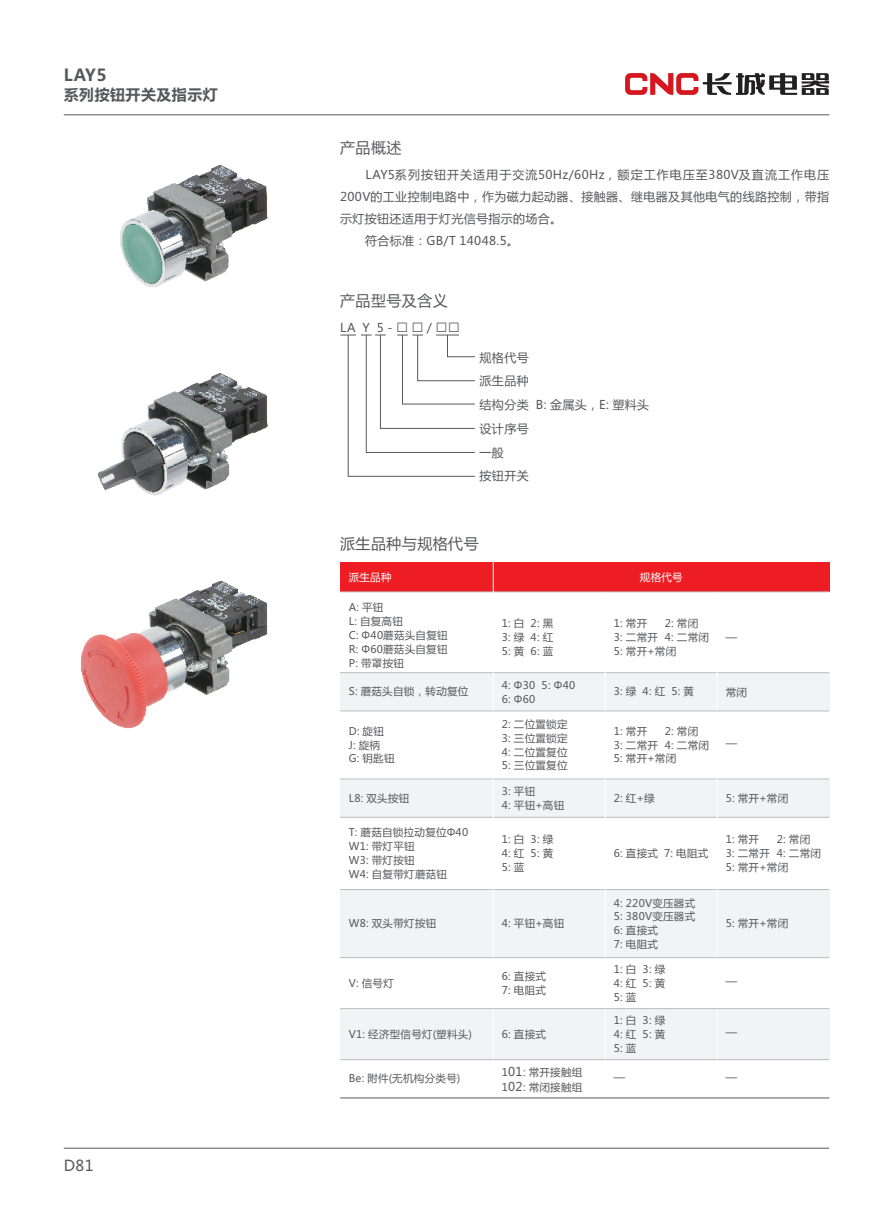
<style>
.page{position:relative;width:893px;height:1212px;background:#fff}
.page>*{position:absolute;margin:0;border:0;box-sizing:border-box;transform-origin:0 0}
.t1{font:700 16.5px "Microsoft Ya Hei";color:#57585a}
.t2{font:15px "Microsoft Ya Hei";letter-spacing:.03em;color:#57585a}
.t3{font:700 15px "Microsoft Ya Hei";letter-spacing:.03em;color:#57585a}
.t4{font:12px/23.7px "Microsoft Ya Hei";letter-spacing:.03em;color:#57585a}
.t5{font:12px "Microsoft Ya Hei";letter-spacing:.085em;color:#57585a}
.t6{font:10.5px/13.8px "Microsoft Ya Hei";letter-spacing:.03em;color:#57585a}
.t7{font:10.5px "Microsoft Ya Hei";letter-spacing:.03em;color:#fff}
.s1{font-size:18px}
.s2{font-size:12px}
</style>
<div class="page">
<div style="left:340px;top:1008px;width:489px;height:52px;background:#f2f3f4"></div>
<div style="left:340px;top:779px;width:489px;height:38px;background:#f2f3f4"></div>
<hr style="left:340px;top:817px;width:489px;height:1px;background:#bcbdc0">
<div style="left:340px;top:673px;width:489px;height:38px;background:#f2f3f4"></div>
<div style="left:340px;top:889px;width:489px;height:68px;background:#f2f3f4"></div>
<div style="left:340px;top:562px;width:489px;height:30px;background:#ee1d23"></div>
<hr style="left:340px;top:591px;width:489px;height:1px;background:#bcbdc0">
<hr style="left:340px;top:672px;width:489px;height:1px;background:#bcbdc0">
<hr style="left:340px;top:889px;width:489px;height:1px;background:#bcbdc0">
<hr style="left:340px;top:779px;width:489px;height:1px;background:#bcbdc0">
<hr style="left:493px;top:562px;width:1px;height:536px;background:#fff">
<hr style="left:64px;top:1148px;width:765px;height:1px;background:#57585a">
<svg style="left:340px;top:334px;width:135px;height:143px"></svg>
<hr style="left:605px;top:592px;width:1px;height:506px;background:#fff">
<hr style="left:717px;top:592px;width:1px;height:506px;background:#fff">
<hr style="left:340px;top:711px;width:489px;height:1px;background:#bcbdc0">
<hr style="left:340px;top:957px;width:489px;height:1px;background:#bcbdc0">
<hr style="left:340px;top:1008px;width:489px;height:1px;background:#bcbdc0">
<hr style="left:340px;top:1059px;width:489px;height:1px;background:#bcbdc0">
<hr style="left:340px;top:1097px;width:489px;height:1px;background:#57585a">
<hr style="left:64px;top:114px;width:765px;height:1px;background:#57585a">
<svg style="left:625px;top:73px;width:204px;height:22px"></svg>
<img style="left:120px;top:166px;width:147px;height:122px">
<img style="left:99px;top:374px;width:168px;height:121px">
<img style="left:82px;top:581px;width:185px;height:148px">
<h1 class="t1" style="left:64px;top:67px;width:44px">LAY5</h1>
<h2 class="t3" style="left:64px;top:88px;width:156px">系列按钮开关及指示灯</h2>
<h2 class="t2" style="left:64px;top:1158px;width:31px">D81</h2>
<h2 class="t2" style="left:340px;top:141px;width:63px">产品概述</h2>
<p class="t5" style="left:366px;top:169px;width:465px">LAY5系列按钮开关适用于交流50Hz/60Hz，额定工作电压至380V及直流工作电压</p>
<p class="t4" style="left:340px;top:185px;width:490px">200V的工业控制电路中，作为磁力起动器、接触器、继电器及其他电气的线路控制，带指</p>
<p class="t4" style="left:340px;top:208px;width:224px">示灯按钮还适用于灯光信号指示的场合。</p>
<p class="t4" style="left:365px;top:230px;width:155px">符合标准：GB/T 14048.5。</p>
<h2 class="t2" style="left:340px;top:294px;width:109px">产品型号及含义</h2>
<p class="t4" style="left:340px;top:317px;width:121px">LA Y 5 - <span class="s1">□□</span> / <span class="s1">□□</span></p>
<p class="t4" style="left:480px;top:346px;width:171px">规格代号<br>派生品种<br>结构分类 B: 金属头，E: 塑料头设计序号<br>一般<br>按钮开关</p>
<h2 class="t2" style="left:340px;top:537px;width:140px">派生品种与规格代号</h2>
<p class="t7" style="left:349px;top:572px;width:44px">派生品种</p>
<p class="t6" style="left:349px;top:601px;width:101px">A: 平钮<br>L: 自复高钮<br>C: Φ40蘑菇头自复钮<br>R: Φ60蘑菇头自复钮<br>P: 带罩按钮</p>
<p class="t6" style="left:349px;top:686px;width:121px">S: 蘑菇头自锁，转动复位</p>
<p class="t6" style="left:349px;top:725px;width:47px">D: 旋钮<br>J: 旋柄<br>G: 钥匙钮</p>
<p class="t6" style="left:502px;top:617px;width:53px;text-align:justify">1: 白 2: 黑3: 绿 4: 红5: 黄 6: 蓝</p>
<p class="t6" style="left:502px;top:679px;width:75px">4: Φ30 5: Φ40<br>6: Φ60</p>
<p class="t6" style="left:502px;top:718px;width:67px;text-align:justify">2: 二位置锁定3: 三位置锁定4: 二位置复位5: 三位置复位</p>
<p class="t7" style="left:640px;top:573px;width:44px">规格代号</p>
<p class="t6" style="left:665px;top:617px;width:46px">2: 常闭<br>4: 二常闭</p>
<p class="t6" style="left:614px;top:617px;width:64px">1: 常开<br>3: 二常开<br>5: 常开+常闭</p>
<p class="t6" style="left:614px;top:686px;width:82px">3: 绿 4: 红 5: 黄</p>
<p class="t6" style="left:614px;top:725px;width:64px">1: 常开<br>3: 二常开<br>5: 常开+常闭</p>
<p class="t6" style="left:665px;top:725px;width:46px">2: 常闭<br>4: 二常闭</p>
<p class="t6" style="left:726px;top:631px;width:13px">—</p>
<p class="t6" style="left:726px;top:686px;width:23px">常闭</p>
<p class="t6" style="left:726px;top:737px;width:13px">—</p>
<p class="t6" style="left:349px;top:792px;width:62px">L8: 双头按钮</p>
<p class="t6" style="left:502px;top:785px;width:64px">3: 平钮<br>4: 平钮+高钮</p>
<p class="t6" style="left:614px;top:792px;width:42px">2: 红+绿</p>
<p class="t6" style="left:726px;top:792px;width:64px">5: 常开+常闭</p>
<p class="t6" style="left:349px;top:826px;width:121px">T: 蘑菇自锁拉动复位Φ40<br>W1: 带灯平钮<br>W3: 带灯按钮<br>W4: 自复带灯蘑菇钮</p>
<p class="t6" style="left:349px;top:917px;width:89px">W8: 双头带灯按钮</p>
<p class="t6" style="left:349px;top:977px;width:47px">V: 信号灯</p>
<p class="t6" style="left:349px;top:1028px;width:125px">V1: 经济型信号灯(塑料头)</p>
<p class="t6" style="left:349px;top:1072px;width:113px">Be: 附件(无机构分类号)</p>
<p class="t6" style="left:502px;top:834px;width:53px;text-align:justify">1: 白 3: 绿4: 红 5: 黄5: 蓝</p>
<p class="t6" style="left:502px;top:917px;width:64px">4: 平钮+高钮</p>
<p class="t6" style="left:502px;top:970px;width:46px">6: 直接式<br>7: 电阻式</p>
<p class="t6" style="left:502px;top:1028px;width:46px">6: 直接式</p>
<p class="t6" style="left:502px;top:1064px;width:82px;line-height:15.9px">1<span class="s2">01</span>: 常开接触组<br>1<span class="s2">02</span>: 常闭接触组</p>
<p class="t6" style="left:614px;top:847px;width:96px">6: 直接式 7: 电阻式</p>
<p class="t6" style="left:614px;top:897px;width:83px">4: 220V变压器式<br>5: 380V变压器式<br>6: 直接式<br>7: 电阻式</p>
<p class="t6" style="left:614px;top:963px;width:53px;text-align:justify">1: 白 3: 绿4: 红 5: 黄5: 蓝</p>
<p class="t6" style="left:614px;top:1014px;width:53px;text-align:justify">1: 白 3: 绿4: 红 5: 黄5: 蓝</p>
<p class="t6" style="left:614px;top:1071px;width:13px">—</p>
<p class="t6" style="left:777px;top:833px;width:46px">2: 常闭<br>4: 二常闭</p>
<p class="t6" style="left:726px;top:833px;width:64px">1: 常开<br>3: 二常开<br>5: 常开+常闭</p>
<p class="t6" style="left:726px;top:917px;width:64px">5: 常开+常闭</p>
<p class="t6" style="left:726px;top:975px;width:13px">—</p>
<p class="t6" style="left:726px;top:1026px;width:13px">—</p>
<p class="t6" style="left:726px;top:1071px;width:13px">—</p>
</div>
